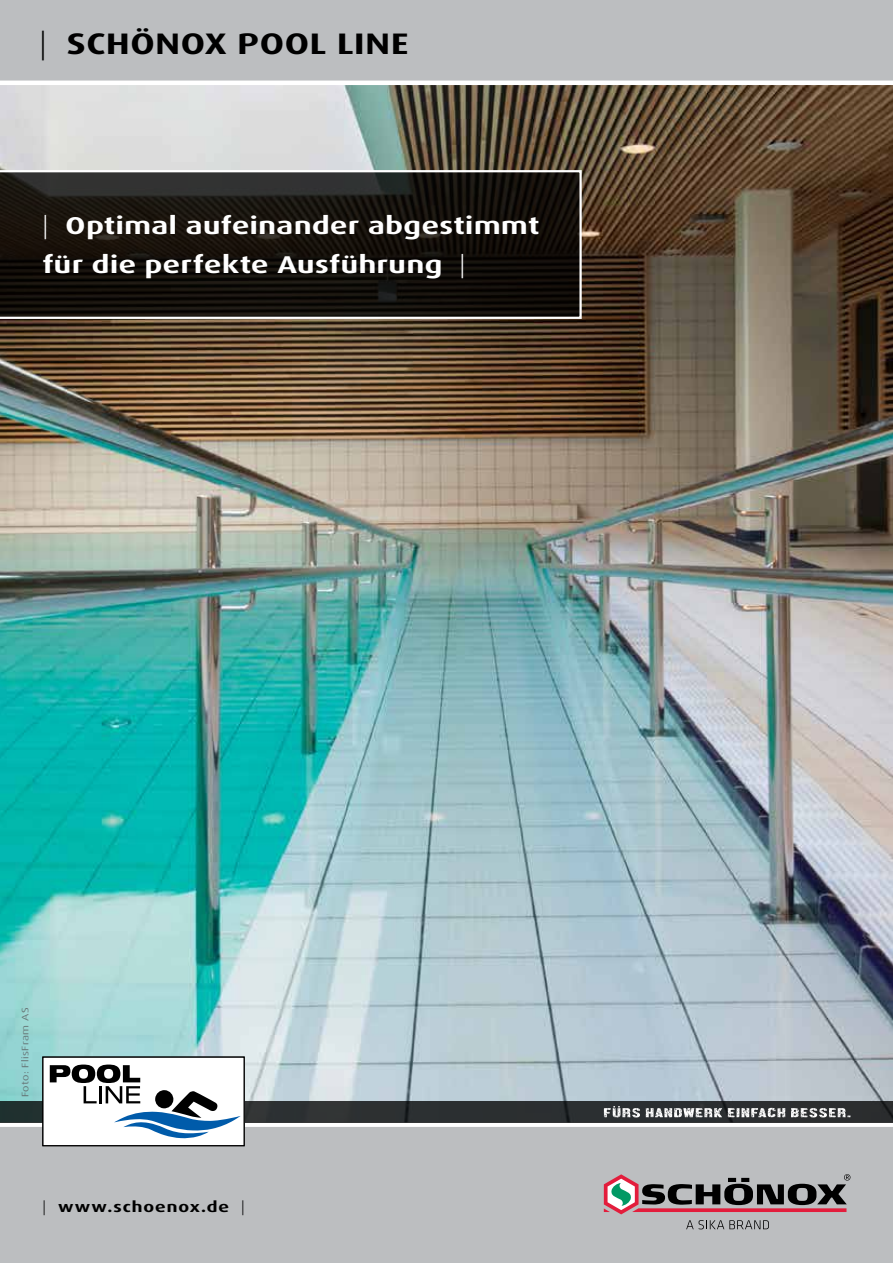
<style>
.page{position:relative;width:893px;height:1263px;background:#fff}
.page>*{position:absolute;margin:0;border:0;box-sizing:border-box;transform-origin:0 0}
.t1{font:700 expanded 29.7px "Dax Pro";letter-spacing:.02em;color:#000;scale:1.11 1}
.t2{font:700 expanded 24.3px/39px "Dax Pro";letter-spacing:.02em;color:#fff;scale:1.11 1}
.t3{font:700 expanded 14.85px "Dax Pro";letter-spacing:.06em;color:#000;scale:1.11 1}
.t4{font:expanded 9.45px "Dax Pro";letter-spacing:.045em;color:#58595b;scale:1.11 1}
.s1{font-weight:300;font-stretch:normal}
</style>
<div class="page">
<img style="left:0;top:85px;width:893px;height:1016px">
<div style="left:0;top:1127px;width:893px;height:136px;background:#bcbec0"></div>
<div style="left:0;top:0;width:893px;height:83px;background:#bcbec0"></div>
<hr style="left:0;top:81px;width:893px;height:4px;background:#fff">
<svg style="left:604px;top:1174px;width:246px;height:40px"></svg>
<svg style="left:686px;top:1220px;width:83px;height:9px"></svg>
<svg style="left:0;top:170px;width:582px;height:149px;background:#1e1b16"></svg>
<div style="left:0;top:1101px;width:893px;height:22px;background:#2b2f31"></div>
<svg style="left:646px;top:1108px;width:76px;height:9px"></svg>
<svg style="left:728px;top:1108px;width:57px;height:9px"></svg>
<svg style="left:791px;top:1108px;width:59px;height:9px"></svg>
<svg style="left:604px;top:1106px;width:36px;height:11px"></svg>
<div style="left:43px;top:1057px;width:201px;height:89px;background:#fff"></div>
<svg style="left:50px;top:1064px;width:191px;height:74px"></svg>
<div style="left:43px;top:1057px;width:201px;height:89px;border:1px solid #000"></div>
<p class="t1" style="left:39px;top:24px;width:334px"><span class="s1">|</span> SCHÖNOX POOL LINE</p>
<p class="t2" style="left:43px;top:206px;width:449px"><span class="s1">|</span> Optimal aufeinander abgestimmt für die perfekte Ausführung <span class="s1">|</span></p>
<p class="t4" style="left:19px;top:1097px;width:83px;rotate:-90deg">Foto: FlisFram AS</p>
<p class="t3" style="left:43px;top:1197px;width:184px"><span class="s1">|</span> www.schoenox.de <span class="s1">|</span></p>
</div>
